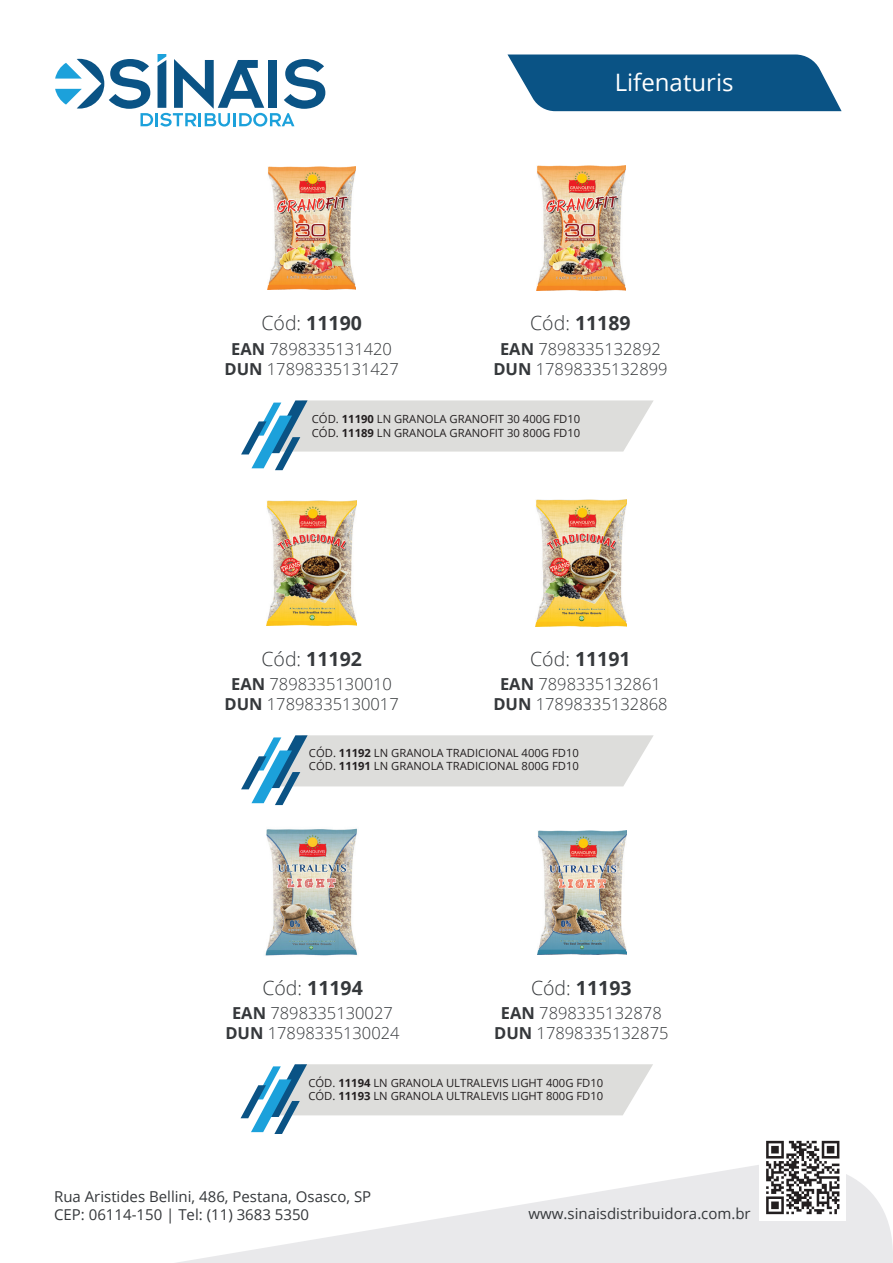
<style>
.page{position:relative;width:893px;height:1263px;background:#fff}
.page>*{position:absolute;margin:0;border:0;box-sizing:border-box;transform-origin:0 0}
.t1{font:24px "Open Sans";color:#fff}
.t2{font:700 19.5px "Open Sans";color:#35383b}
.t3{font:300 16.5px/19.8px "Open Sans";color:#35383b;text-align:center}
.t4{font:15px/18px "Open Sans";color:#35383b}
.t5{font:11.25px/13.5px "Open Sans";color:#231f20}
.s1{font-weight:300}
.s2{font-weight:700}
</style>
<div class="page">
<svg style="left:241px;top:735px;width:413px;height:70px"></svg>
<svg style="left:241px;top:400px;width:413px;height:70px"></svg>
<svg style="left:176px;top:1165px;width:717px;height:98px;fill:#e9e9eb"></svg>
<div style="left:760px;top:1134px;width:86px;height:87px;background:#fff"></div>
<svg style="left:507px;top:55px;width:335px;height:56px;background:#226491"></svg>
<svg style="left:55px;top:54px;width:270px;height:73px"></svg>
<svg style="left:766px;top:1141px;width:73px;height:73px"></svg>
<img style="left:268px;top:166px;width:88px;height:123px">
<img style="left:536px;top:165px;width:90px;height:125px">
<img style="left:267px;top:501px;width:90px;height:125px">
<img style="left:535px;top:500px;width:91px;height:127px">
<svg style="left:241px;top:1064px;width:412px;height:70px"></svg>
<img style="left:265px;top:828px;width:93px;height:128px">
<img style="left:537px;top:830px;width:89px;height:124px">
<h1 class="t1" style="left:615px;top:66px;width:120px">Lifenaturis</h1>
<h2 class="t2" style="left:261px;top:310px;width:102px"><span class="s1">Cód:</span> 11190</h2>
<h2 class="t2" style="left:530px;top:310px;width:102px"><span class="s1">Cód:</span> 11189</h2>
<h3 class="t3" style="left:224px;top:339px;width:176px"><span class="s2">EAN</span> 7898335131420<br><span class="s2">DUN</span> 17898335131427</h3>
<h3 class="t3" style="left:493px;top:339px;width:176px"><span class="s2">EAN</span> 7898335132892<br><span class="s2">DUN</span> 17898335132899</h3>
<p class="t5" style="left:312px;top:412px;width:270px">CÓD. <span class="s2">11190</span> LN GRANOLA GRANOFIT 30 400G FD10<br>CÓD. <span class="s2">11189</span> LN GRANOLA GRANOFIT 30 800G FD10</p>
<h2 class="t2" style="left:261px;top:645px;width:102px"><span class="s1">Cód:</span> 11192</h2>
<h2 class="t2" style="left:530px;top:645px;width:102px"><span class="s1">Cód:</span> 11191</h2>
<h3 class="t3" style="left:224px;top:674px;width:176px"><span class="s2">EAN</span> 7898335130010<br><span class="s2">DUN</span> 17898335130017</h3>
<h3 class="t3" style="left:493px;top:674px;width:176px"><span class="s2">EAN</span> 7898335132861<br><span class="s2">DUN</span> 17898335132868</h3>
<p class="t5" style="left:309px;top:746px;width:271px">CÓD. <span class="s2">11192</span> LN GRANOLA TRADICIONAL 400G FD10<br>CÓD. <span class="s2">11191</span> LN GRANOLA TRADICIONAL 800G FD10</p>
<h2 class="t2" style="left:262px;top:974px;width:102px"><span class="s1">Cód:</span> 11194</h2>
<h2 class="t2" style="left:531px;top:974px;width:102px"><span class="s1">Cód:</span> 11193</h2>
<h3 class="t3" style="left:225px;top:1003px;width:176px"><span class="s2">EAN</span> 7898335130027<br><span class="s2">DUN</span> 17898335130024</h3>
<h3 class="t3" style="left:494px;top:1003px;width:176px"><span class="s2">EAN</span> 7898335132878<br><span class="s2">DUN</span> 17898335132875</h3>
<p class="t5" style="left:308px;top:1075px;width:296px">CÓD. <span class="s2">11194</span> LN GRANOLA ULTRALEVIS LIGHT 400G FD10<br>CÓD. <span class="s2">11193</span> LN GRANOLA ULTRALEVIS LIGHT 800G FD10</p>
<h3 class="t4" style="left:54px;top:1187px;width:319px">Rua Aristides Bellini, 486, Pestana, Osasco, SP<br>CEP: 06114-150 | Tel: (11) 3683 5350</h3>
<h3 class="t4" style="left:529px;top:1204px;width:224px">www.sinaisdistribuidora.com.br</h3>
</div>
